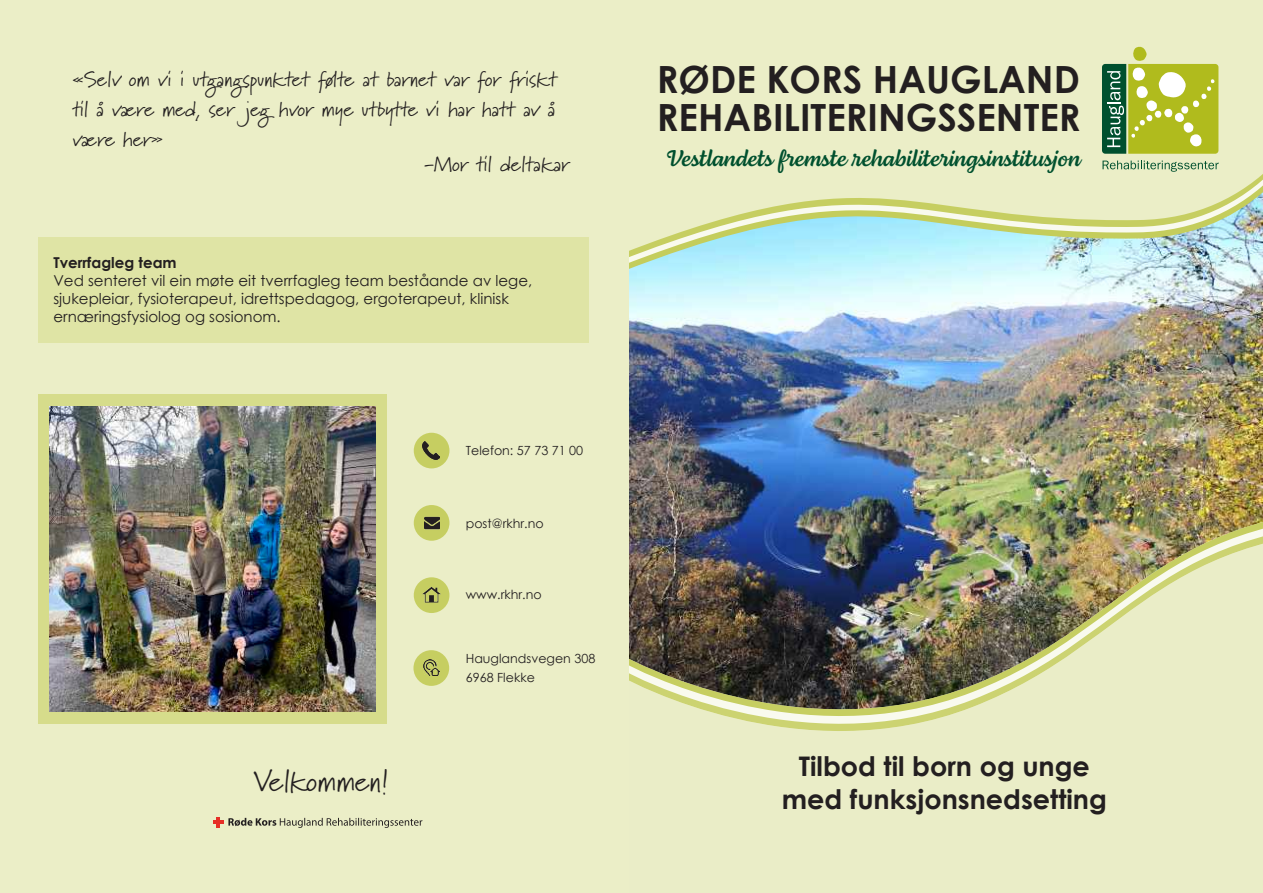
<style>
.page{position:relative;width:1263px;height:893px;background:#fff}
.page>*{position:absolute;margin:0;border:0;box-sizing:border-box;transform-origin:0 0}
.t1{font:700 37.5px/37.5px "Century Gothic";color:#231f20}
.t2{font:30px "Marydale";color:#231f20}
.t3{font:700 27px/32.4px "Century Gothic";color:#231f20;text-align:center}
.t4{font:23.25px "Lemongrass Script";color:#00502e}
.t5{font:21px/30px "Marydale";color:#231f20;text-align:justify}
.t6{font:15px/18px "Century Gothic";color:#231f20}
.t7{font:700 15px "Century Gothic";color:#231f20}
.t8{font:12.6px/18.9px "Century Gothic";color:#231f20}
</style>
<div class="page">
<div style="left:628px;top:0;width:635px;height:192px;background:#ebeec7"></div>
<img style="left:628px;top:192px;width:635px;height:303px">
<img style="left:628px;top:495px;width:635px;height:9px">
<img style="left:628px;top:517px;width:635px;height:9px">
<img style="left:628px;top:526px;width:635px;height:367px">
<div style="left:0;top:0;width:628px;height:893px;background:#ebeec7"></div>
<div style="left:38px;top:237px;width:550px;height:105px;background:#dfe4a5"></div>
<div style="left:414px;top:433px;width:35px;height:35px;background:#c6ce61;border-radius:50%"></div>
<div style="left:414px;top:505px;width:35px;height:36px;background:#c6ce61;border-radius:50%"></div>
<div style="left:414px;top:577px;width:35px;height:36px;background:#c6ce61;border-radius:50%"></div>
<div style="left:413px;top:650px;width:36px;height:36px;background:#c6ce61;border-radius:50%"></div>
<img style="left:423px;top:659px;width:17px;height:17px">
<img style="left:422px;top:587px;width:19px;height:16px">
<img style="left:424px;top:516px;width:16px;height:14px">
<img style="left:423px;top:442px;width:17px;height:17px">
<svg style="left:1102px;top:161px;width:117px;height:11px"></svg>
<svg style="left:1102px;top:46px;width:116px;height:108px"></svg>
<div style="left:38px;top:395px;width:349px;height:329px;background:#d6dc8b"></div>
<img style="left:50px;top:407px;width:326px;height:304px">
<svg style="left:213px;top:818px;width:209px;height:10px"></svg>
<hr style="left:216px;top:817px;width:4px;height:11px;background:#e62e26">
<h3 class="t5" style="left:72px;top:63px;width:486px">«Selv om vi i utgangspunktet følte at barnet var for friskt til å være med, ser jeg hvor mye utbytte vi har hatt av å være her»</h3>
<h3 class="t5" style="left:424px;top:149px;width:147px">-Mor til deltakar</h3>
<p class="t7" style="left:53px;top:251px;width:125px">Tverrfagleg team</p>
<p class="t6" style="left:53px;top:272px;width:480px">Ved senteret vil ein møte eit tverrfagleg team beståande av lege, sjukepleiar, fysioterapeut, idrettspedagog, ergoterapeut, klinisk ernæringsfysiolog og sosionom.</p>
<p class="t8" style="left:466px;top:441px;width:119px">Telefon: 57 73 71 00</p>
<p class="t8" style="left:466px;top:513px;width:79px">post@rkhr.no</p>
<p class="t8" style="left:466px;top:585px;width:77px">www.rkhr.no</p>
<h2 class="t2" style="left:253px;top:763px;width:137px">Velkommen!</h2>
<p class="t8" style="left:466px;top:648px;width:131px">Hauglandsvegen 308<br>6968 Flekke</p>
<h1 class="t1" style="left:657px;top:59px;width:425px">RØDE KORS HAUGLAND<br>REHABILITERINGSSENTER</h1>
<h3 class="t4" style="left:665px;top:145px;width:417px">Vestlandets fremste rehabiliteringsinstitusjon</h3>
<h3 class="t3" style="left:782px;top:749px;width:327px">Tilbod til born og unge med funksjonsnedsetting</h3>
</div>
